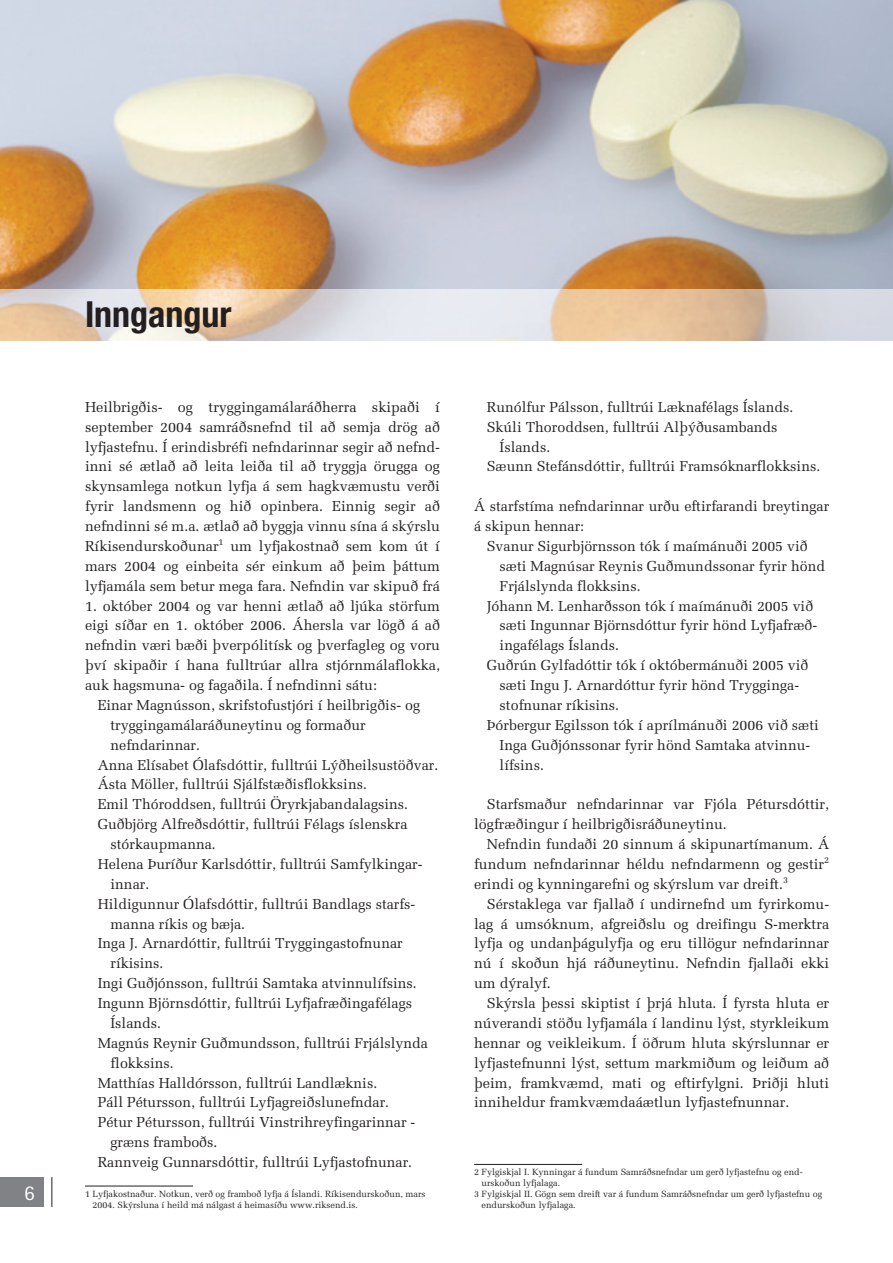
<style>
.page{position:relative;width:893px;height:1263px;background:#fff}
.page>*{position:absolute;margin:0;border:0;box-sizing:border-box;transform-origin:0 0}
.t1{font:700 condensed 36px "Helvetica Neue";color:#231f20}
.t2{font:21px "Rotis Sans Serif";color:#fff}
.t3{font:14.4px/19.8px "Melior";color:#231f20;text-align:justify}
.t4{font:9px/10.8px "Melior";color:#231f20}
</style>
<div class="page">
<div style="left:0;top:1177px;width:43px;height:30px;background:#808285"></div>
<hr style="left:52px;top:1177px;width:1px;height:30px;background:#231f20">
<img style="left:0;top:0;width:893px;height:289px">
<hr style="left:85px;top:1186px;width:108px;height:1px;background:#231f20">
<hr style="left:474px;top:1164px;width:108px;height:1px;background:#231f20">
<svg style="left:0;top:289px;width:893px;height:52px;background:#e1d3c6"></svg>
<h2 class="t2" style="left:24px;top:1186px;width:12px">6</h2>
<h1 class="t1" style="left:85px;top:301px;width:148px">Inngangur</h1>
<p class="t3" style="left:85px;top:398px;width:357px">Heilbrigðis- og tryggingamálaráðherra skipaði í septem ber 2004 samráðsnefnd til að semja drög að lyfjastefnu. Í erindisbréfi nefndarinnar segir að nefnd&shy;inni sé ætlað að leita leiða til að tryggja örugga og skynsamlega notkun lyfja á sem hagkvæmustu verði fyrir landsmenn og hið opinbera. Einnig segir að nefndinni sé m.a. ætlað að byggja vinnu sína á skýrslu Ríkisendurskoðunar<sup>1</sup> um lyfjakostnað sem kom út í mars 2004 og einbeita sér einkum að þeim þáttum lyfjamála sem betur mega fara. Nefndin var skipuð frá</p>
<p class="t3" style="left:85px;top:597px;width:357px">1. október 2004 og var henni ætlað að ljúka störfum eigi síðar en 1. október 2006. Áhersla var lögð á að nefndin væri bæði þverpólitísk og þverfagleg og voru því skipaðir í hana fulltrúar allra stjórnmálaflokka, auk hagsmuna- og fagaðila. Í nefndinni sátu:</p>
<p class="t3" style="left:98px;top:697px;width:324px">Einar Magnússon, skrifstofustjóri í heilbrigðis- og</p>
<p class="t3" style="left:111px;top:716px;width:257px">tryggingamálaráðuneytinu og formaður</p>
<p class="t3" style="left:111px;top:736px;width:91px">nefndarinnar.</p>
<p class="t3" style="left:98px;top:756px;width:342px">Anna Elísabet Ólafsdóttir, fulltrúi Lýðheilsustöðvar.</p>
<p class="t3" style="left:98px;top:776px;width:271px">Ásta Möller, fulltrúi Sjálfstæðis flokks ins.</p>
<p class="t3" style="left:98px;top:796px;width:312px">Emil Thóroddsen, fulltrúi Öryrkjabandalagsins.</p>
<p class="t3" style="left:98px;top:816px;width:311px">Guðbjörg Alfreðsdóttir, fulltrúi Félags íslenskra</p>
<p class="t3" style="left:111px;top:836px;width:107px">stórkaupmanna.</p>
<p class="t3" style="left:98px;top:856px;width:326px">Helena Þuríður Karlsdóttir, fulltrúi Samfylkingar-</p>
<p class="t3" style="left:111px;top:875px;width:40px">innar.</p>
<p class="t3" style="left:98px;top:895px;width:319px">Hildigunnur Ólafsdóttir, fulltrúi Bandlags starfs-</p>
<p class="t3" style="left:111px;top:915px;width:136px">manna ríkis og bæja.</p>
<p class="t3" style="left:98px;top:935px;width:306px">Inga J. Arnardóttir, fulltrúi Tryggingastofnunar</p>
<p class="t3" style="left:111px;top:955px;width:55px">ríkisins.</p>
<p class="t3" style="left:98px;top:975px;width:321px">Ingi Guðjónsson, fulltrúi Samtaka atvinnulífsins.</p>
<p class="t3" style="left:98px;top:995px;width:316px">Ingunn Björnsdóttir, fulltrúi Lyfjafræðingafélags</p>
<p class="t3" style="left:111px;top:1015px;width:52px">Íslands.</p>
<p class="t3" style="left:98px;top:1034px;width:332px">Magnús Reynir Guðmundsson, fulltrúi Frjálslynda</p>
<p class="t3" style="left:111px;top:1054px;width:65px">flokksins.</p>
<p class="t3" style="left:98px;top:1074px;width:281px">Matthías Halldórsson, fulltrúi Landlæknis.</p>
<p class="t3" style="left:98px;top:1094px;width:293px">Páll Pétursson, fulltrúi Lyfjagreiðslunefndar.</p>
<p class="t3" style="left:98px;top:1114px;width:319px">Pétur Pétursson, fulltrúi Vinstrihreyfingarinnar -</p>
<p class="t3" style="left:111px;top:1134px;width:108px">græns framboðs.</p>
<p class="t3" style="left:98px;top:1154px;width:316px">Rannveig Gunnarsdóttir, fulltrúi Lyfjastofnunar.</p>
<p class="t4" style="left:93px;top:1189px;width:335px;text-indent:-8px">1 Lyfjakostnaður. Notkun, verð og framboð lyfja á Íslandi. Ríkisendurskoðun, mars<br>2004. Skýrsluna í heild má nálgast á heimasíðu www.riksend.is.</p>
<p class="t3" style="left:487px;top:398px;width:308px">Runólfur Pálsson, fulltrúi Læknafélags Íslands.</p>
<p class="t3" style="left:487px;top:418px;width:292px">Skúli Thoroddsen, fulltrúi Alþýðusambands</p>
<p class="t3" style="left:500px;top:438px;width:52px">Íslands.</p>
<p class="t3" style="left:487px;top:458px;width:335px">Sæunn Stefánsdóttir, fulltrúi Framsóknarflokksins.</p>
<p class="t3" style="left:474px;top:498px;width:357px">Á starfstíma nefndarinnar urðu eftirfarandi breytingar á skipun hennar:</p>
<p class="t3" style="left:487px;top:538px;width:322px">Svanur Sigurbjörnsson tók í maímánuði 2005 við</p>
<p class="t3" style="left:500px;top:557px;width:327px">sæti Magnúsar Reynis Guðmundssonar fyrir hönd</p>
<p class="t3" style="left:500px;top:577px;width:142px">Frjálslynda flokksins.</p>
<p class="t3" style="left:487px;top:597px;width:328px">Jóhann M. Lenharðsson tók í maímánuði 2005 við</p>
<p class="t3" style="left:500px;top:617px;width:319px">sæti Ingunnar Björnsdóttur fyrir hönd Lyfjafræð-</p>
<p class="t3" style="left:500px;top:637px;width:121px">ingafélags Íslands.</p>
<p class="t3" style="left:487px;top:657px;width:323px">Guðrún Gylfadóttir tók í októbermánuði 2005 við</p>
<p class="t3" style="left:500px;top:677px;width:301px">sæti Ingu J. Arnardóttur fyrir hönd Trygginga-</p>
<p class="t3" style="left:500px;top:697px;width:121px">stofnunar ríkisins.</p>
<p class="t3" style="left:487px;top:716px;width:333px">Þórbergur Egilsson tók í aprílmánuði 2006 við sæti</p>
<p class="t3" style="left:500px;top:736px;width:312px">Inga Guðjónssonar fyrir hönd Samtaka atvinnu-</p>
<p class="t3" style="left:500px;top:756px;width:46px">lífsins.</p>
<p class="t3" style="left:474px;top:796px;width:357px;text-indent:13px">Starfsmaður nefndarinnar var Fjóla Pétursdóttir, lögfræðingur í heilbrigðisráðuneytinu.</p>
<p class="t3" style="left:474px;top:836px;width:357px;text-indent:13px">Nefndin fundaði 20 sinnum á skipunartímanum. Á fundum nefndarinnar héldu nefndarmenn og gestir<sup>2 </sup>erindi og kynningarefni og skýrslum var dreift.<sup>3</sup></p>
<p class="t3" style="left:474px;top:895px;width:357px;text-indent:13px">Sérstaklega var fjallað í undirnefnd um fyrirkomu&shy;lag á umsóknum, afgreiðslu og dreifingu S-merktra lyfja og undanþágulyfja og eru tillögur nefndarinnar nú í skoðun hjá ráðuneytinu. Nefndin fjallaði ekki um dýralyf.</p>
<p class="t3" style="left:474px;top:995px;width:357px;text-indent:13px">Skýrsla þessi skiptist í þrjá hluta. Í fyrsta hluta er núverandi stöðu lyfjamála í landinu lýst, styrkleikum hennar og veikleikum. Í öðrum hluta skýrslunnar er lyfjastefnunni lýst, settum markmiðum og leiðum að þeim, framkvæmd, mati og eftirfylgni. Þriðji hluti inniheldur framkvæmdaáætlun lyfjastefnunnar.</p>
<p class="t4" style="left:474px;top:1168px;width:330px">2 Fylgiskjal I. Kynningar á fundum Samráðsnefndar um gerð lyfjastefnu og end-</p>
<p class="t4" style="left:482px;top:1178px;width:80px">urskoðun lyfjalaga.</p>
<p class="t4" style="left:474px;top:1189px;width:350px">3 Fylgiskjal II. Gögn sem dreift var á fundum Samráðsnefndar um gerð lyfjastefnu og</p>
<p class="t4" style="left:482px;top:1200px;width:96px">endurskoðun lyfjalaga.</p>
</div>
